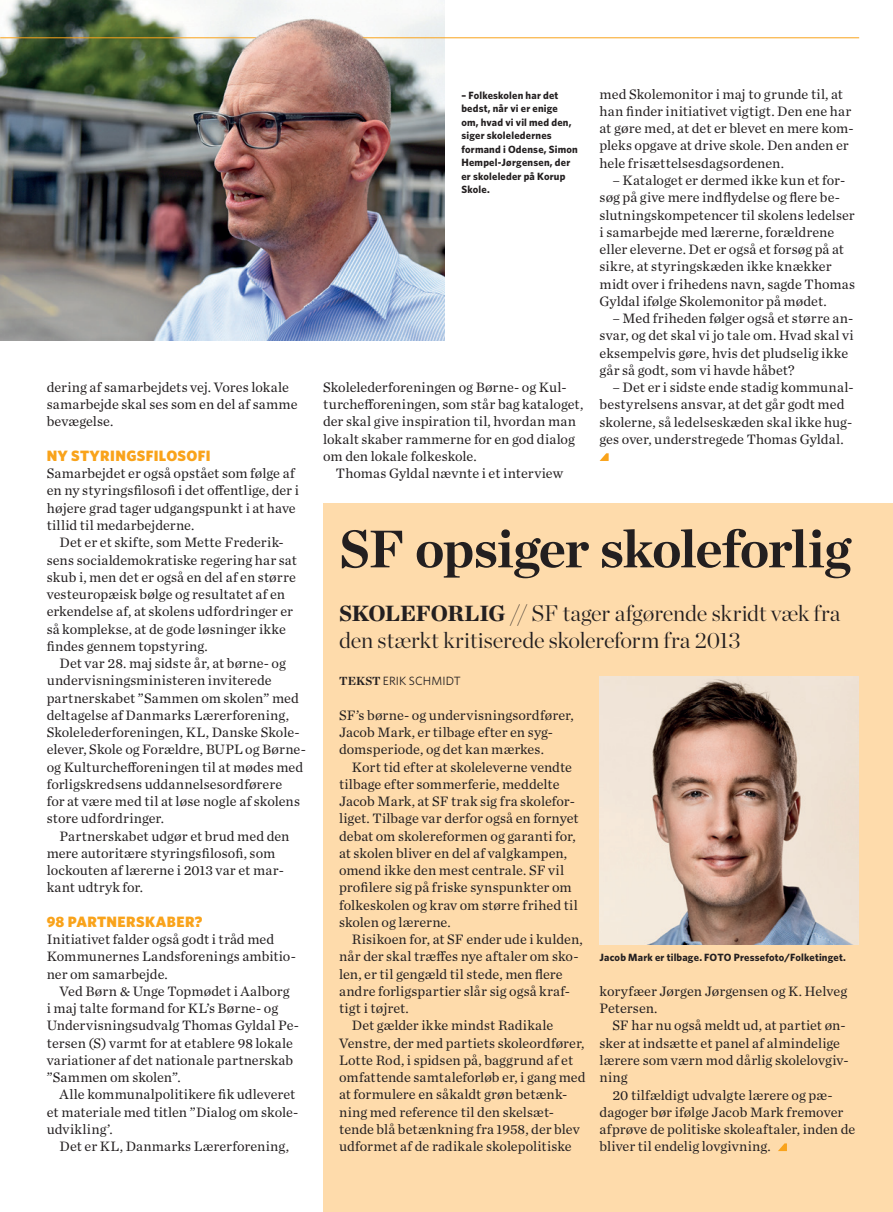
<style>
.page{position:relative;width:893px;height:1212px;background:#fff}
.page>*{position:absolute;margin:0;border:0;box-sizing:border-box;transform-origin:0 0}
.t1{font:700 54px "Chronicle Deck";letter-spacing:-.02em;color:#231f20}
.t2{font:300 22.5px/27px "Chronicle Display";letter-spacing:-.01em;color:#231f20}
.t3{font:900 15px "Whitney";letter-spacing:.025em;color:#f9a31b}
.t4{font:14.25px/17.2px "Chronicle Text G1";color:#231f20}
.t5{font:12px "Whitney";letter-spacing:.005em;color:#231f20}
.t6{font:700 10.5px/13.5px "Whitney";letter-spacing:.02em;color:#231f20}
.s1{font-family:"Chronicle Deck";font-weight:900}
.s2{font-family:"Chronicle Deck";font-weight:700}
</style>
<div class="page">
<img style="left:0;top:0;width:444px;height:340px">
<hr style="left:0;top:37px;width:859px;height:1px;background:#f9a31b">
<div style="left:323px;top:503px;width:570px;height:709px;background:#fedbab"></div>
<img style="left:600px;top:676px;width:259px;height:268px">
<svg style="left:600px;top:453px;width:9px;height:8px"></svg>
<svg style="left:778px;top:1143px;width:9px;height:8px"></svg>
<img style="left:179px;top:19px;width:132px;height:124px">
<p class="t4" style="left:47px;top:378px;width:252px">dering af samarbejdets vej. Vores lokale samarbejde skal ses som en del af samme bevægelse.</p>
<p class="t3" style="left:47px;top:446px;width:165px">NY STYRINGSFILOSOFI</p>
<p class="t4" style="left:47px;top:464px;width:254px">Samarbejdet er også opstået som følge af en ny styringsfilosofi i det offentlige, der i højere grad tager udgangspunkt i at have tillid til medarbejderne.</p>
<p class="t4" style="left:47px;top:533px;width:252px;text-indent:13px">Det er et skifte, som Mette Frederik&shy;sens socialdemokratiske regering har sat skub i, men det er også en del af en større vesteuropæisk bølge og resultatet af en erkendelse af, at skolens udfordringer er så komplekse, at de gode løsninger ikke findes gennem topstyring.</p>
<p class="t4" style="left:47px;top:654px;width:261px;text-indent:13px">Det var 28. maj sidste år, at børne- og undervisningsministeren inviterede partnerskabet ”Sammen om skolen” med deltagelse af Danmarks Lærerforening, Skolelederforeningen, KL, Danske Skole&shy;elever, Skole og Forældre, BUPL og Børne&shy;og Kulturchefforeningen til at mødes med forligskredsens uddannelsesordførere<br>for at være med til at løse nogle af skolens store udfordringer.</p>
<p class="t4" style="left:47px;top:826px;width:244px;text-indent:13px">Partnerskabet udgør et brud med den mere autoritære styringsfilosofi, som lockouten af lærerne i 2013 var et mar&shy;kant udtryk for.</p>
<p class="t3" style="left:47px;top:911px;width:157px">98 PARTNERSKABER?</p>
<p class="t4" style="left:47px;top:930px;width:251px">Initiativet falder også godt i tråd med<br>Kommunernes Landsforenings ambitio&shy;ner om samarbejde.</p>
<p class="t4" style="left:47px;top:982px;width:254px;text-indent:13px">Ved Børn &amp; Unge Topmødet i Aalborg<br>i maj talte formand for KL’s Børne- og Undervisningsudvalg Thomas Gyldal Pe&shy;tersen (S) varmt for at etablere 98 lokale variationer af det nationale partnerskab ”Sammen om skolen”.</p>
<p class="t4" style="left:47px;top:1085px;width:253px;text-indent:13px">Alle kommunalpolitikere fik udleveret et materiale med titlen ”Dialog om skole&shy;udvikling’.</p>
<p class="t4" style="left:60px;top:1137px;width:231px">Det er KL, Danmarks Lærerforening,</p>
<p class="t6" style="left:461px;top:88px;width:118px">– Folkeskolen har det bedst, når vi er enige<br>om, hvad vi vil med den, siger skoleledernes formand i Odense, Simon<br>Hempel-Jørgensen, der er skoleleder på Korup<br>Skole.</p>
<p class="t4" style="left:323px;top:378px;width:262px">Skolelederforeningen og Børne- og Kul&shy;turchefforeningen, som står bag kataloget, der skal give inspiration til, hvordan man lokalt skaber rammerne for en god dialog om den lokale folkeskole.</p>
<p class="t4" style="left:336px;top:464px;width:229px">Thomas Gyldal nævnte i et interview</p>
<p class="t4" style="left:600px;top:85px;width:255px">med Skolemonitor i maj to grunde til, at han finder initiativet vigtigt. Den ene har at gøre med, at det er blevet en mere kom&shy;pleks opgave at drive skole. Den anden er hele frisættelsesdagsordenen.</p>
<p class="t4" style="left:600px;top:171px;width:257px;text-indent:13px">– Kataloget er dermed ikke kun et for&shy;søg på give mere indflydelse og flere be&shy;slutningskompetencer til skolens ledelser i samarbejde med lærerne, forældrene eller eleverne. Det er også et forsøg på at sikre, at styringskæden ikke knækker midt over i frihedens navn, sagde Thomas Gyldal ifølge Skolemonitor på mødet.</p>
<p class="t4" style="left:600px;top:309px;width:256px;text-indent:13px">– Med friheden følger også et større an&shy;svar, og det skal vi jo tale om. Hvad skal vi eksempelvis gøre, hvis det pludselig ikke går så godt, som vi havde håbet?</p>
<p class="t4" style="left:600px;top:378px;width:255px;text-indent:13px">– Det er i sidste ende stadig kommunal&shy;bestyrelsens ansvar, at det går godt med skolerne, så ledelseskæden skal ikke hug&shy;ges over, understregede Thomas Gyldal.</p>
<h1 class="t1" style="left:339px;top:506px;width:513px">SF opsiger skoleforlig</h1>
<h2 class="t2" style="left:339px;top:598px;width:503px"><span class="s1">SKOLEFORLIG</span> // SF tager afgørende skridt væk fra den stærkt kritiserede skolereform fra 2013</h2>
<p class="t5" style="left:339px;top:673px;width:123px"><span class="s2">TEKST</span> ERIK SCHMIDT</p>
<p class="t4" style="left:339px;top:705px;width:236px">SF’s børne- og undervisningsordfører,<br>Jacob Mark, er tilbage efter en syg&shy;domsperiode, og det kan mærkes.</p>
<p class="t4" style="left:339px;top:757px;width:241px;text-indent:13px">Kort tid efter at skoleleverne vendte tilbage efter sommerferie, meddelte Jacob Mark, at SF trak sig fra skolefor&shy;liget. Tilbage var derfor også en fornyet debat om skolereformen og garanti for, at skolen bliver en del af valgkampen, omend ikke den mest centrale. SF vil profilere sig på friske synspunkter om folkeskolen og krav om større frihed til skolen og lærerne.</p>
<p class="t4" style="left:352px;top:930px;width:232px">Risikoen for, at SF ender ude i kulden,</p>
<p class="t4" style="left:339px;top:947px;width:241px">når der skal træffes nye aftaler om sko-</p>
<p class="t4" style="left:339px;top:964px;width:225px">len, er til gengæld til stede, men flere</p>
<p class="t4" style="left:339px;top:982px;width:232px">andre forligspartier slår sig også kraf-</p>
<p class="t4" style="left:339px;top:999px;width:71px">tigt i tøjret.</p>
<p class="t4" style="left:352px;top:1016px;width:203px">Det gælder ikke mindst Radikale</p>
<p class="t4" style="left:339px;top:1033px;width:247px">Venstre, der med partiets skoleordfører,</p>
<p class="t4" style="left:339px;top:1051px;width:236px">Lotte Rod, i spidsen på, baggrund af et</p>
<p class="t4" style="left:339px;top:1068px;width:248px">omfattende samtaleforløb er, i gang med</p>
<p class="t4" style="left:339px;top:1085px;width:230px">at formulere en såkaldt grøn betænk-</p>
<p class="t4" style="left:339px;top:1102px;width:216px">ning med reference til den skelsæt-</p>
<p class="t4" style="left:339px;top:1120px;width:242px">tende blå betænkning fra 1958, der blev</p>
<p class="t4" style="left:339px;top:1137px;width:234px">udformet af de radikale skolepolitiske</p>
<p class="t6" style="left:600px;top:950px;width:248px">Jacob Mark er tilbage. FOTO Pressefoto/Folketinget.</p>
<p class="t4" style="left:600px;top:982px;width:249px">koryfæer Jørgen Jørgensen og K. Helveg<br>Petersen.</p>
<p class="t4" style="left:600px;top:1016px;width:250px;text-indent:13px">SF har nu også meldt ud, at partiet øn&shy;sker at indsætte et panel af almindelige lærere som værn mod dårlig skolelovgiv&shy;ning</p>
<p class="t4" style="left:600px;top:1085px;width:257px;text-indent:13px">20 tilfældigt udvalgte lærere og pæ&shy;dagoger bør ifølge Jacob Mark fremover afprøve de politiske skoleaftaler, inden de bliver til endelig lovgivning.</p>
</div>
